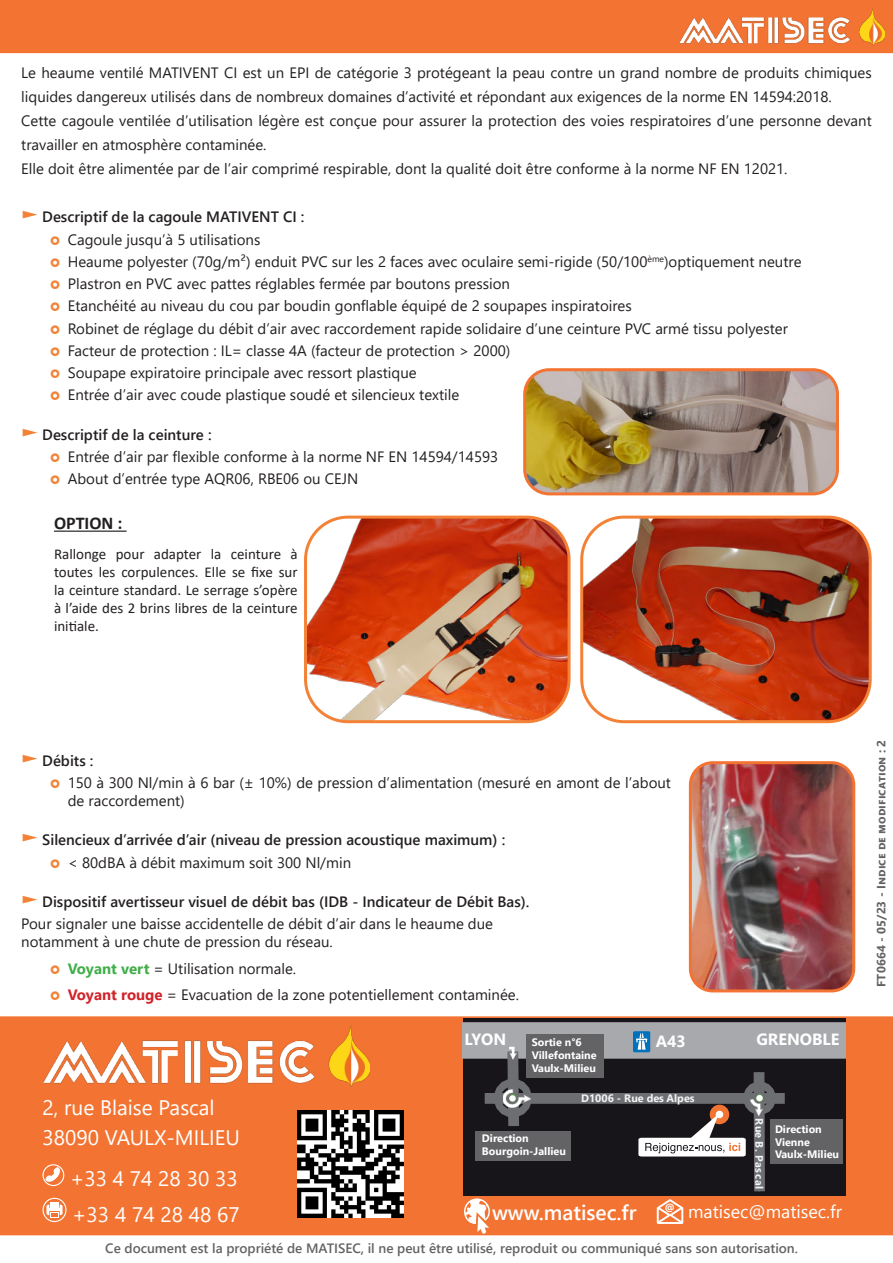
<style>
.page{position:relative;width:893px;height:1263px;background:#fff}
.page>*{position:absolute;margin:0;border:0;box-sizing:border-box;transform-origin:0 0}
.t1{font:21px/29.5px "Segoe UI";color:#fff}
.t2{font:600 21px "Segoe UI";color:#fff}
.t3{font:18px "Segoe UI";color:#fff}
.t4{font:700 18px "Calibri";color:#231f20}
.t5{font:700 16.2px "Segoe UI";color:#fff}
.t6{font:15px/22.2px "Segoe UI";color:#231f20}
.t7{font:600 15px/22.2px "Segoe UI";color:#231f20}
.t8{font:15px/18px "Calibri";color:#231f20;text-align:justify}
.t9{font:600 13.5px "Segoe UI";color:#636366}
.t10{font:700 12px "Segoe UI";letter-spacing:.01em;color:#636366}
.t11{font:700 10.8px/13px "Segoe UI";color:#fff}
.t12{font:700 10.8px "Segoe UI";color:#f2f3f4}
.t13{font:700 10.2px "Segoe UI";color:#fff}
.s1{font-size:21px;color:#f48236}
.s2{font-weight:600}
.s3{font-weight:400;font-size:21px;color:#f48236}
.s4{font-weight:400}
.s5{font-weight:700;color:#40ae49}
.s6{font-weight:700;color:#d1232a}
</style>
<div class="page">
<div style="left:1px;top:1017px;width:891px;height:217px;background:#f37432"></div>
<div style="left:0;top:1016px;width:893px;height:219px;border:2px solid #f37432"></div>
<img style="left:43px;top:1025px;width:327px;height:61px">
<div style="left:463px;top:1019px;width:382px;height:177px;background:#18151a"></div>
<div style="left:485px;top:1093px;width:300px;height:11px;background:#6d6e71"></div>
<div style="left:463px;top:1022px;width:382px;height:37px;background:#a8a9ad"></div>
<svg style="left:502px;top:1061px;width:23px;height:65px"></svg>
<div style="left:494px;top:1079px;width:38px;height:38px;border:31px solid #6d6e71;border-radius:50%"></div>
<div style="left:743px;top:1081px;width:33px;height:34px;border:26px solid #6d6e71;border-radius:50%"></div>
<img style="left:500px;top:1046px;width:26px;height:15px">
<img style="left:770px;top:1090px;width:4px;height:21px">
<div style="left:633px;top:1031px;width:17px;height:21px;background:#0072bc;border-radius:2px"></div>
<svg style="left:636px;top:1033px;width:11px;height:17px"></svg>
<img style="left:503px;top:1084px;width:28px;height:28px">
<div style="left:526px;top:1034px;width:77px;height:44px;background:#636366"></div>
<div style="left:475px;top:1131px;width:96px;height:30px;background:#636366"></div>
<div style="left:770px;top:1119px;width:73px;height:45px;background:#636366"></div>
<svg style="left:46px;top:1167px;width:15px;height:15px"></svg>
<div style="left:43px;top:1164px;width:21px;height:22px;border:1px solid #fff;border-radius:50%"></div>
<div style="left:43px;top:1198px;width:24px;height:24px;border:1px solid #fff;border-radius:50%"></div>
<div style="left:50px;top:1202px;width:9px;height:6px;background:#fff"></div>
<div style="left:50px;top:1212px;width:9px;height:6px;background:#fff"></div>
<svg style="left:47px;top:1204px;width:15px;height:13px"></svg>
<svg style="left:464px;top:1198px;width:26px;height:36px"></svg>
<svg style="left:638px;top:1072px;width:132px;height:152px"></svg>
<div style="left:1px;top:1px;width:891px;height:51px;background:#f37432"></div>
<div style="left:0;top:0;width:893px;height:53px;border:2px solid #f37432"></div>
<img style="left:679px;top:8px;width:206px;height:38px">
<img style="left:297px;top:1111px;width:106px;height:106px">
<img style="left:527px;top:372px;width:308px;height:122px">
<div style="left:523px;top:368px;width:316px;height:127px;border:3px solid #f37432;border-radius:25px"></div>
<hr style="left:54px;top:531px;width:73px;height:1px;background:#231f20">
<img style="left:307px;top:517px;width:260px;height:205px">
<div style="left:304px;top:516px;width:267px;height:207px;border:3px solid #f48236;border-radius:43px"></div>
<img style="left:584px;top:517px;width:284px;height:203px">
<div style="left:580px;top:516px;width:292px;height:207px;border:3px solid #f48236;border-radius:43px"></div>
<img style="left:691px;top:765px;width:163px;height:226px">
<div style="left:689px;top:761px;width:166px;height:231px;border:3px solid #f37432;border-radius:22px"></div>
<p class="t6" style="left:21px;top:62px;width:852px;line-height:24px">Le heaume ventilé MATIVENT CI est un EPI de catégorie 3 protégeant la peau contre un grand nombre de produits chimiques liquides dangereux utilisés dans de nombreux domaines d’activité et répondant aux exigences de la norme EN 14594:2018.<br>Cette cagoule ventilée d’utilisation légère est conçue pour assurer la protection des voies respiratoires d’une personne devant travailler en atmosphère contaminée.<br>Elle doit être alimentée par de l’air comprimé respirable, dont la qualité doit être conforme à la norme NF EN 12021.</p>
<p class="t6" style="left:68px;top:207px;width:735px;text-indent:-47px"><span class="s1">►</span> <span class="s2">Descriptif de la cagoule MATIVENT CI :<br></span>Cagoule jusqu’à 5 utilisations<br>Heaume polyester (70g/m²) enduit PVC sur les 2 faces avec oculaire semi-rigide (50/100<sup>ème</sup>)optiquement neutre Plastron en PVC avec pattes réglables fermée par boutons pression<br>Etanchéité au niveau du cou par boudin gonflable équipé de 2 soupapes inspiratoires<br>Robinet de réglage du débit d’air avec raccordement rapide solidaire d’une ceinture PVC armé tissu polyester Facteur de protection : IL= classe 4A (facteur de protection &gt; 2000)<br>Soupape expiratoire principale avec ressort plastique<br>Entrée d’air avec coude plastique soudé et silencieux textile</p>
<p class="t6" style="left:68px;top:422px;width:432px;text-indent:-47px"><span class="s1">►</span> <span class="s2">Descriptif de la ceinture :<br></span>Entrée d’air par flexible conforme à la norme NF EN 14594/14593<br>About d’entrée type AQR06, RBE06 ou CEJN</p>
<p class="t4" style="left:54px;top:512px;width:70px">OPTION :</p>
<p class="t8" style="left:54px;top:546px;width:245px">Rallonge pour adapter la ceinture à toutes les corpulences. Elle se fixe sur la ceinture standard. Le serrage s’opère à l’aide des 2 brins libres de la ceinture initiale.</p>
<p class="t6" style="left:68px;top:751px;width:605px;text-indent:-47px"><span class="s1">►</span> <span class="s2">Débits :<br></span>150 à 300 Nl/min à 6 bar (± 10%) de pression d’alimentation (mesuré en amont de l’about</p>
<p class="t6" style="left:68px;top:791px;width:119px">de raccordement)</p>
<p class="t7" style="left:68px;top:830px;width:439px;text-indent:-47px"><span class="s3">►</span> Silencieux d’arrivée d’air (niveau de pression acoustique maximum) : <span class="s4">&lt; 80dBA à débit maximum soit 300 Nl/min</span></p>
<p class="t7" style="left:21px;top:892px;width:510px"><span class="s3">►</span> Dispositif avertisseur visuel de débit bas (IDB - Indicateur de Débit Bas).<br><span class="s4">Pour signaler une baisse accidentelle de débit d’air dans le heaume due</span></p>
<p class="t6" style="left:68px;top:930px;width:453px;line-height:26.5px;text-indent:-46px">notamment à une chute de pression du réseau.<br><span class="s5">Voyant vert</span> = Utilisation normale.<br><span class="s6">Voyant rouge</span> = Evacuation de la zone potentiellement contaminée.</p>
<p class="t5" style="left:464px;top:1033px;width:43px">LYON</p>
<p class="t11" style="left:532px;top:1037px;width:66px">Sortie n°6<br>Villefontaine<br>Vaulx-Milieu</p>
<p class="t5" style="left:656px;top:1035px;width:32px">A43</p>
<p class="t5" style="left:756px;top:1033px;width:85px">GRENOBLE</p>
<h1 class="t1" style="left:43px;top:1095px;width:199px">2, rue Blaise Pascal<br>38090 VAULX-MILIEU</h1>
<h1 class="t1" style="left:70px;top:1162px;width:171px;line-height:36px">+33 4 74 28 30 33 +33 4 74 28 48 67</h1>
<p class="t12" style="left:581px;top:1094px;width:115px">D1006 - Rue des Alpes</p>
<p class="t12" style="left:764px;top:1118px;width:73px;rotate:90deg">R u Be P. l acsa</p>
<p class="t11" style="left:482px;top:1133px;width:85px">Direction<br>Bourgoin-Jallieu</p>
<p class="t11" style="left:775px;top:1123px;width:66px">Direction<br>Vienne<br>Vaulx-Milieu</p>
<h1 class="t2" style="left:492px;top:1204px;width:146px">www.matisec.fr</h1>
<p class="t3" style="left:688px;top:1204px;width:155px">matisec@matisec.fr</p>
<p class="t13" style="left:665px;top:1204px;width:11px">@</p>
<p class="t9" style="left:105px;top:1242px;width:694px">Ce document est la propriété de MATISEC, il ne peut être utilisé, reproduit ou communiqué sans son autorisation.</p>
<p class="t10" style="left:870px;top:987px;width:249px;rotate:-90deg">FT0664 - 05/23 - Indice de modification : 2</p>
</div>
